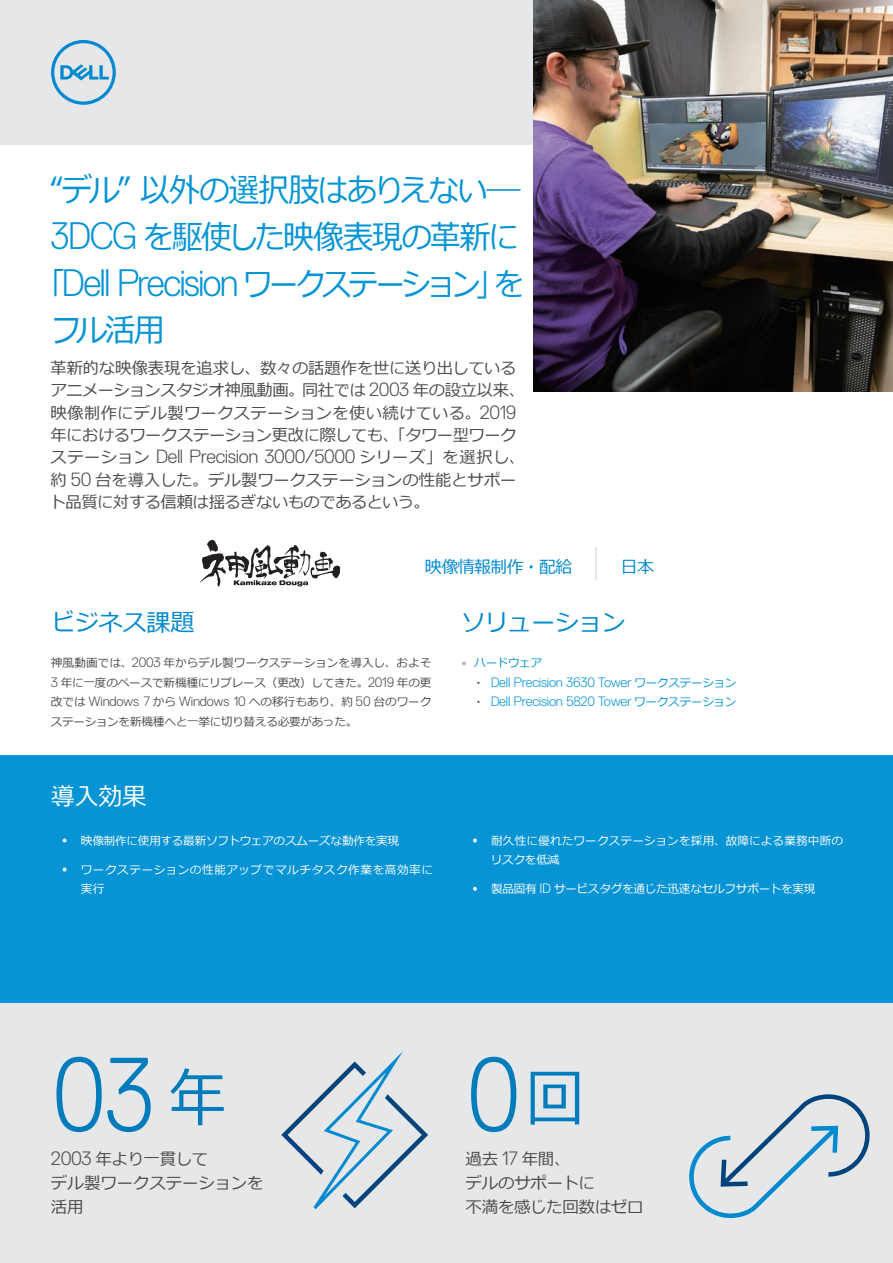
<style>
.page{position:relative;width:893px;height:1263px;background:#fff}
.page>*{position:absolute;margin:0;border:0;box-sizing:border-box;transform-origin:0 0}
.t1{font:300 104.7px "Dell Replica";color:#007cbc;scale:.9 1}
.t2{font:300 38.25px "Dell Replica";letter-spacing:-.05em;color:#0694d5;scale:.94 1}
.t3{font:32.7px/46.8px "Meiryo";letter-spacing:-.06em;color:#0694d5;scale:.94 1}
.t4{font:32.7px "Meiryo";letter-spacing:-.06em;color:#0694d5;scale:.95 1}
.t5{font:24px "Meiryo";letter-spacing:-.015em;color:#0089cf}
.t6{font:24px "Meiryo";color:#fff}
.t7{font:300 19.05px "Dell Replica";letter-spacing:-.02em;color:#4b4c4d}
.t8{font:16.95px "Meiryo";letter-spacing:-.03em;color:#0089cf}
.t9{font:16.5px/24px "Meiryo";letter-spacing:-.02em;color:#4b4c4d}
.t10{font:16.35px/22.4px "Meiryo";letter-spacing:-.02em;color:#4b4c4d}
.t11{font:300 13.65px/19.2px "Dell Replica";letter-spacing:-.02em;color:#0694d5}
.t12{font:11.55px/19.6px "Meiryo";letter-spacing:-.015em;color:#4b4c4d;text-align:justify}
.t13{font:11.55px "Meiryo";letter-spacing:-.01em;color:#fff}
.t14{font:11.55px/19.5px "Meiryo";letter-spacing:.01em;color:#fff}
.t15{font:11.55px/19.5px "Meiryo";letter-spacing:.05em;color:#fff}
.t16{font:11.55px "Meiryo";letter-spacing:-.03em;color:#0694d5}
.s1{font-family:"Dell Replica";font-weight:300;font-size:38.25px}
.s2{font-family:"Meiryo";font-weight:400;font-size:32.7px}
.s3{font-family:"Dell Replica";font-weight:300;font-size:19.05px}
.s4{font-family:"Meiryo";font-weight:400;font-size:16.35px}
.s5{font-family:"Dell Replica";font-weight:300;font-size:13.65px}
.s6{font-size:21.3px;color:#b4b9bb}
.s7{font-family:"Meiryo";font-weight:400;font-size:11.55px;color:#4b4c4d}
.s8{font-family:"Meiryo";font-weight:400;font-size:11.55px}
.s9{font-family:"Meiryo";font-weight:400;font-size:63.75px}
.s10{font-family:"Dell Replica";font-weight:300;font-size:19.35px}
</style>
<div class="page">
<div style="left:0;top:1000px;width:893px;height:263px;background:#e6e7e9"></div>
<div style="left:0;top:755px;width:893px;height:247px;background:#0694d5"></div>
<div style="left:0;top:0;width:893px;height:145px;background:#e6e7e9"></div>
<svg style="left:51px;top:40px;width:65px;height:65px"></svg>
<img style="left:534px;top:0;width:359px;height:391px">
<svg style="left:63px;top:838px;width:4px;height:4px"></svg>
<svg style="left:63px;top:868px;width:4px;height:3px"></svg>
<svg style="left:473px;top:887px;width:4px;height:4px"></svg>
<svg style="left:473px;top:838px;width:4px;height:4px"></svg>
<svg style="left:281px;top:1051px;width:147px;height:158px"></svg>
<svg style="left:689px;top:1094px;width:181px;height:124px"></svg>
<hr style="left:595px;top:547px;width:2px;height:33px;background:#e6e7e9">
<svg style="left:200px;top:540px;width:140px;height:47px"></svg>
<h3 class="t3" style="left:51px;top:168px;width:502px">“デル” 以外の選択肢はありえない─<br><span class="s1">3DCG</span> を駆使した映像表現の革新に</h3>
<h2 class="t2" style="left:36px;top:261px;width:521px"><span class="s2">「</span>Dell Precision <span class="s2">ワークステーション」を</span></h2>
<h3 class="t4" style="left:51px;top:308px;width:122px">フル活用</h3>
<p class="t10" style="left:50px;top:358px;width:476px">革新的な映像表現を追求し、数々の話題作を世に送り出しているアニメーションスタジオ神風動画。同社では <span class="s3">2003</span> 年の設立以来、映像制作にデル製ワークステーションを使い続けている。<span class="s3">2019</span>年におけるワークステーション更改に際しても、「タワー型ワーク</p>
<p class="t7" style="left:51px;top:446px;width:476px"><span class="s4">ステーション</span> Dell Precision 3000/5000 <span class="s4">シリーズ」を選択し、</span></p>
<p class="t10" style="left:50px;top:469px;width:469px">約 <span class="s3">50</span> 台を導入した。デル製ワークステーションの性能とサポート品質に対する信頼は揺るぎないものであるという。</p>
<h3 class="t5" style="left:51px;top:606px;width:145px">ビジネス課題</h3>
<p class="t8" style="left:425px;top:555px;width:149px">映像情報制作・配給</p>
<p class="t8" style="left:621px;top:555px;width:35px">日本</p>
<h3 class="t5" style="left:461px;top:606px;width:166px">ソリューション</h3>
<p class="t12" style="left:51px;top:654px;width:382px">神風動画では、<span class="s5">2003</span> 年からデル製ワークステーションを導入し、およそ<span class="s5">3</span> 年に一度のペースで新機種にリプレース（更改）してきた。<span class="s5">2019</span> 年の更改では <span class="s5">Windows 7</span> から <span class="s5">Windows 10</span> への移行もあり、約 <span class="s5">50</span> 台のワークステーションを新機種へと一挙に切り替える必要があった。</p>
<h3 class="t6" style="left:51px;top:779px;width:97px">導入効果</h3>
<p class="t13" style="left:81px;top:832px;width:320px">映像制作に使用する最新ソフトウェアのスムーズな動作を実現</p>
<p class="t15" style="left:81px;top:860px;width:354px">ワークステーションの性能アップでマルチタスク作業を高効率に実行</p>
<p class="t16" style="left:454px;top:655px;width:90px"><span class="s6">・</span>ハードウェア</p>
<p class="t11" style="left:459px;top:673px;width:279px"><span class="s7">　・</span> Dell Precision 3630 Tower <span class="s8">ワークステーション</span><span class="s7">　・</span> Dell Precision 5820 Tower <span class="s8">ワークステーション</span></p>
<p class="t14" style="left:491px;top:831px;width:354px">耐久性に優れたワークステーションを採用、故障による業務中断のリスクを低減</p>
<p class="t13" style="left:491px;top:881px;width:326px">製品固有 <span class="s5">ID</span> サービスタグを通じた迅速なセルフサポートを実現</p>
<h1 class="t1" style="left:53px;top:1037px;width:194px">03 <span class="s9">年</span></h1>
<p class="t9" style="left:51px;top:1148px;width:214px"><span class="s10">2003</span> 年より一貫して<br>デル製ワークステーションを活用</p>
<h1 class="t1" style="left:467px;top:1037px;width:131px">0<span class="s9">回</span></h1>
<p class="t9" style="left:466px;top:1148px;width:179px">過去 <span class="s10">17</span> 年間、<br>デルのサポートに<br>不満を感じた回数はゼロ</p>
</div>
